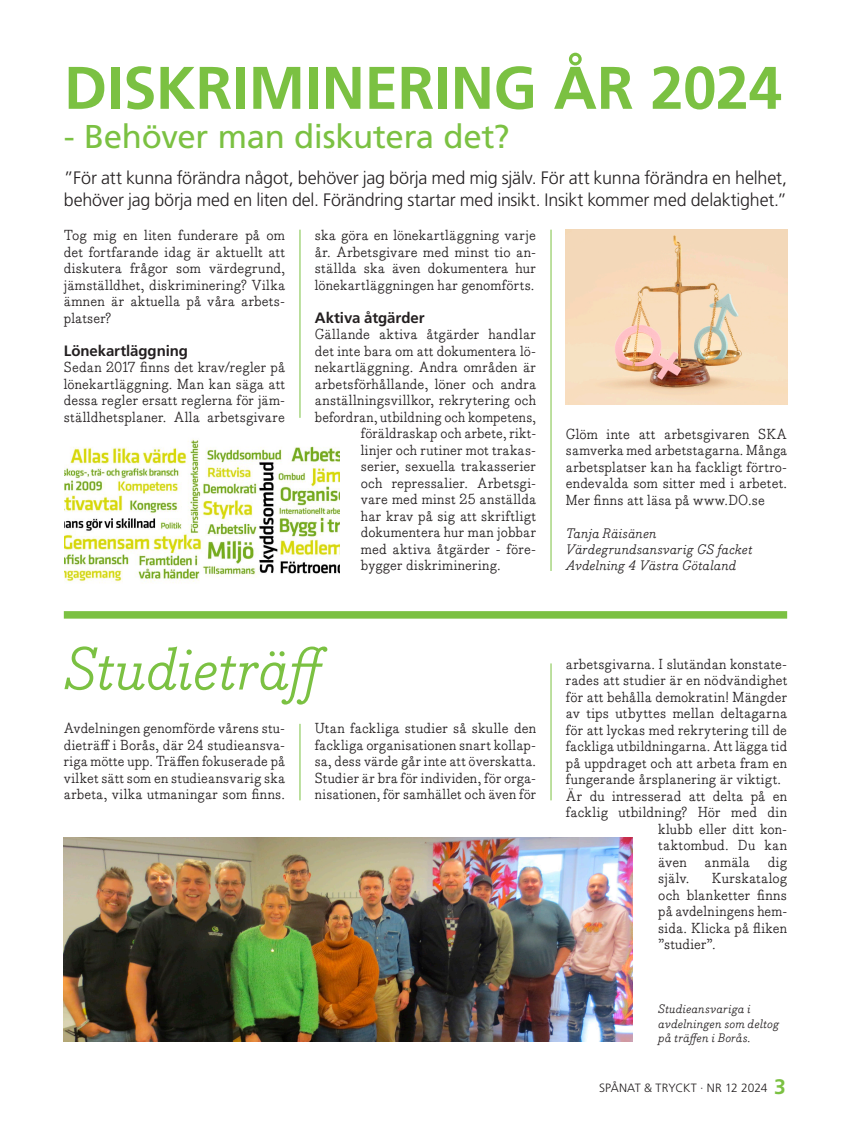
<style>
.page{position:relative;width:851px;height:1127px;background:#fff}
.page>*{position:absolute;margin:0;border:0;box-sizing:border-box;transform-origin:0 0}
.t1{font:700 60px "Frutiger LT Std";letter-spacing:-.005em;color:#7bc142}
.t2{font:italic 58.5px "Bodoni Egyptian Pro";color:#7bc142}
.t3{font:33px "Frutiger LT Std";letter-spacing:-.01em;color:#7bc142}
.t4{font:300 18px/22.5px "Frutiger LT Std";letter-spacing:-.01em;color:#231f20}
.t5{font:700 15px "Frutiger LT Std";letter-spacing:-.005em;color:#231f20}
.t6{font:14.25px/16.5px "Bodoni Egyptian Pro";letter-spacing:.01em;color:#231f20;text-align:justify}
.t7{font:italic 13.5px/16.2px "Bodoni Egyptian Pro";letter-spacing:.02em;color:#231f20}
.t8{font:italic 12px/14.4px "Bodoni Egyptian Pro";letter-spacing:.02em;color:#231f20}
.t9{font:300 12px "Frutiger LT Std";letter-spacing:-.01em;color:#231f20}
.s1{font-weight:700;font-size:21px;color:#7bc142}
</style>
<div class="page">
<hr style="left:299px;top:230px;width:1px;height:188px;background:#7bc142">
<hr style="left:299px;top:724px;width:1px;height:76px;background:#7bc142">
<hr style="left:550px;top:230px;width:1px;height:341px;background:#7bc142">
<hr style="left:550px;top:663px;width:1px;height:137px;background:#7bc142">
<img style="left:566px;top:230px;width:221px;height:174px">
<img style="left:64px;top:439px;width:275px;height:144px">
<img style="left:64px;top:838px;width:568px;height:204px">
<div style="left:64px;top:611px;width:723px;height:8px;background:#7bc142"></div>
<h1 class="t1" style="left:64px;top:53px;width:719px">DISKRIMINERING ÅR 2024</h1>
<h3 class="t3" style="left:64px;top:118px;width:447px">- Behöver man diskutera det?</h3>
<p class="t4" style="left:64px;top:166px;width:724px">”För att kunna förändra något, behöver jag börja med mig själv. För att kunna förändra en helhet, behöver jag börja med en liten del. Förändring startar med insikt. Insikt kommer med delaktighet.”</p>
<p class="t6" style="left:64px;top:227px;width:223px">Tog mig en liten funderare på om det fortfarande idag är aktuellt att diskutera frågor som värdegrund, jämställdhet, diskriminering? Vilka ämnen är aktuella på våra arbets&shy;platser?</p>
<p class="t5" style="left:64px;top:341px;width:126px">Lönekartläggning</p>
<p class="t6" style="left:64px;top:359px;width:223px">Sedan 2017 finns det krav/regler på lönekartläggning. Man kan säga att dessa regler ersatt reglerna för jäm&shy;ställdhetsplaner. Alla arbetsgivare</p>
<p class="t6" style="left:315px;top:227px;width:223px">ska göra en lönekartläggning varje år. Arbetsgivare med minst tio an&shy;ställda ska även dokumentera hur lönekartläggningen har genomförts.</p>
<p class="t5" style="left:315px;top:308px;width:111px">Aktiva åtgärder</p>
<p class="t6" style="left:315px;top:326px;width:223px">Gällande aktiva åtgärder handlar</p>
<p class="t6" style="left:315px;top:343px;width:223px">det inte bara om att dokumentera lö-</p>
<p class="t6" style="left:315px;top:359px;width:223px">nekartläggning. Andra områden är</p>
<p class="t6" style="left:315px;top:376px;width:223px">arbetsförhållande, löner och andra</p>
<p class="t6" style="left:315px;top:392px;width:223px">anställningsvillkor, rekrytering och</p>
<p class="t6" style="left:315px;top:409px;width:223px">befordran, utbildning och kompetens,</p>
<p class="t6" style="left:361px;top:425px;width:177px">föräldraskap och arbete, rikt-</p>
<p class="t6" style="left:361px;top:442px;width:177px">linjer och rutiner mot trakas-</p>
<p class="t6" style="left:361px;top:458px;width:177px">serier, sexuella trakasserier</p>
<p class="t6" style="left:361px;top:475px;width:177px">och repressalier. Arbetsgi-</p>
<p class="t6" style="left:361px;top:491px;width:177px">vare med minst 25 anställda</p>
<p class="t6" style="left:361px;top:508px;width:177px">har krav på sig att skriftligt</p>
<p class="t6" style="left:361px;top:524px;width:177px">dokumentera hur man jobbar</p>
<p class="t6" style="left:361px;top:541px;width:177px">med aktiva åtgärder - före-</p>
<p class="t6" style="left:361px;top:557px;width:141px">bygger diskriminering.</p>
<h2 class="t2" style="left:64px;top:633px;width:272px">Studieträff</h2>
<p class="t6" style="left:64px;top:721px;width:223px">Avdelningen genomförde vårens stu&shy;dieträff i Borås, där 24 studieansva&shy;riga mötte upp. Träffen fokuserade på vilket sätt som en studieansvarig ska arbeta, vilka utmaningar som finns.</p>
<p class="t6" style="left:315px;top:721px;width:223px">Utan fackliga studier så skulle den fackliga organisationen snart kollap&shy;sa, dess värde går inte att överskatta.<br>Studier är bra för individen, för orga&shy;nisationen, för samhället och även för</p>
<p class="t6" style="left:566px;top:426px;width:223px">Glöm inte att arbetsgivaren SKA samverka med arbetstagarna. Många arbetsplatser kan ha fackligt förtro&shy;endevalda som sitter med i arbetet.<br>Mer finns att läsa på www.DO.se</p>
<p class="t7" style="left:566px;top:525px;width:188px">Tanja Räisänen<br>Värdegrundsansvarig GS facket<br>Avdelning 4 Västra Götaland</p>
<p class="t6" style="left:566px;top:656px;width:223px">arbetsgivarna. I slutändan konstate-</p>
<p class="t6" style="left:566px;top:672px;width:223px">rades att studier är en nödvändighet</p>
<p class="t6" style="left:566px;top:689px;width:223px">för att behålla demokratin! Mängder</p>
<p class="t6" style="left:566px;top:705px;width:223px">av tips utbyttes mellan deltagarna</p>
<p class="t6" style="left:566px;top:722px;width:223px">för att lyckas med rekrytering till de</p>
<p class="t6" style="left:566px;top:738px;width:223px">fackliga utbildningarna. Att lägga tid</p>
<p class="t6" style="left:566px;top:755px;width:223px">på uppdraget och att arbeta fram en</p>
<p class="t6" style="left:566px;top:771px;width:217px">fungerande årsplanering är viktigt.</p>
<p class="t6" style="left:566px;top:788px;width:223px">Är du intresserad att delta på en</p>
<p class="t6" style="left:566px;top:804px;width:223px">facklig utbildning? Hör med din</p>
<p class="t6" style="left:658px;top:821px;width:130px">klubb eller ditt kon-</p>
<p class="t6" style="left:658px;top:837px;width:130px">taktombud. Du kan</p>
<p class="t6" style="left:658px;top:854px;width:130px">även anmäla dig</p>
<p class="t6" style="left:658px;top:870px;width:33px">själv.</p>
<p class="t6" style="left:658px;top:870px;width:130px;text-indent:54px">Kurskatalog och blanketter finns på avdelningens hem&shy;sida. Klicka på fliken ”studier”.</p>
<p class="t8" style="left:658px;top:1002px;width:122px">Studieansvariga i avdelningen som deltog på träffen i Borås.</p>
<p class="t9" style="left:599px;top:1081px;width:188px">SPÅNAT &amp; TRYCKT · NR 12 2024 <span class="s1">3</span></p>
</div>
